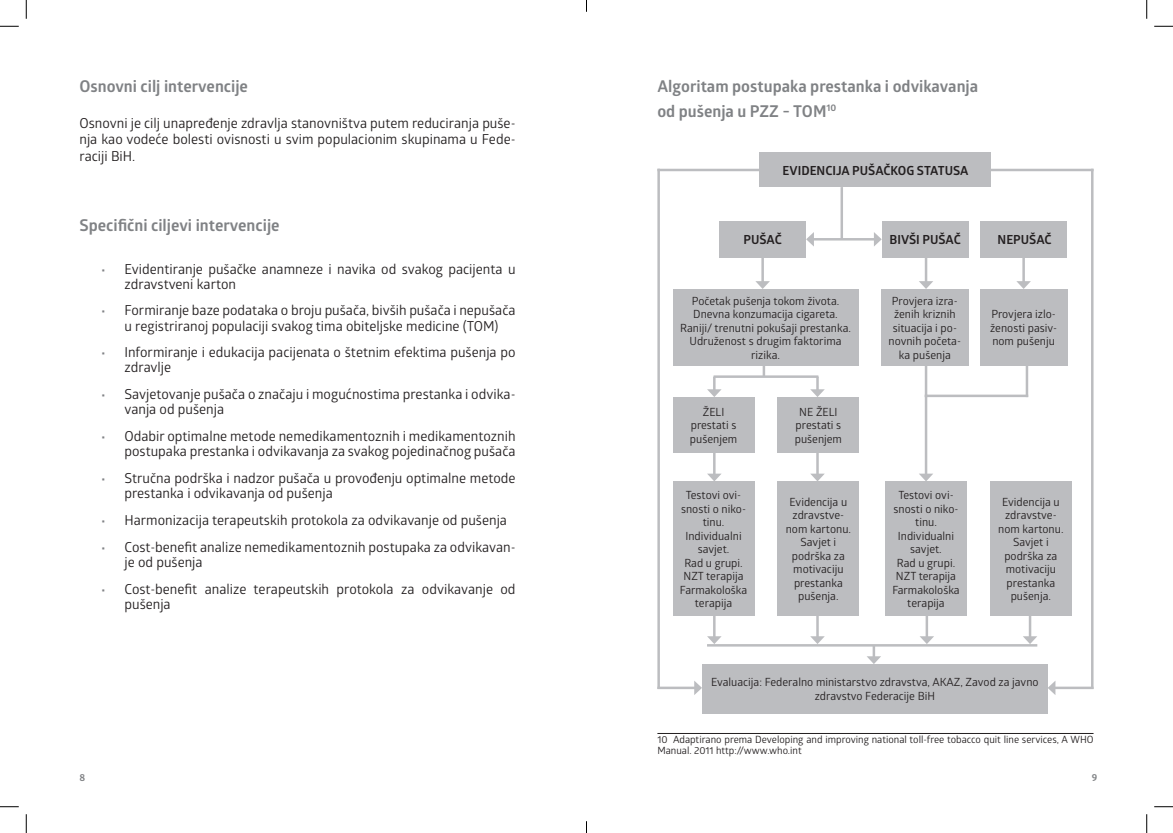
<style>
.page{position:relative;width:1173px;height:833px;background:#fff}
.page>*{position:absolute;margin:0;border:0;box-sizing:border-box;transform-origin:0 0}
.podnaslov_13{font:700 16.25px "Glober";color:#808285}
.BODY_tekst{font:13.75px/15.1px "Glober";color:#231f20}
.Naslovi_Tabela_i_gra{font:700 12.5px "Glober";color:#231f20}
.Naslovi_Tabela_i_gra-2{font:11.25px/13.5px "Glober";color:#231f20;text-align:center}
.FUsNOTE{font:10px/10px "Glober";color:#231f20}
.t1{font:700 10px "Glober";color:#808285}
.s1{font-weight:800;font-size:12.5px;color:#808285}
</style>
<div class="page">
<hr style="left:657px;top:732px;width:436px;height:1px;background:#231f20">
<div style="left:759px;top:153px;width:232px;height:34px;background:#bcbdc0"></div>
<div style="left:719px;top:221px;width:87px;height:36px;background:#bcbdc0"></div>
<div style="left:672px;top:289px;width:186px;height:76px;background:#bcbdc0"></div>
<div style="left:880px;top:289px;width:88px;height:76px;background:#bcbdc0"></div>
<div style="left:979px;top:289px;width:88px;height:76px;background:#bcbdc0"></div>
<div style="left:672px;top:397px;width:82px;height:55px;background:#bcbdc0"></div>
<div style="left:672px;top:481px;width:82px;height:135px;background:#bcbdc0"></div>
<div style="left:885px;top:481px;width:81px;height:135px;background:#bcbdc0"></div>
<div style="left:777px;top:397px;width:82px;height:55px;background:#bcbdc0"></div>
<div style="left:702px;top:663px;width:345px;height:50px;background:#bcbdc0"></div>
<div style="left:777px;top:481px;width:82px;height:135px;background:#bcbdc0"></div>
<div style="left:989px;top:481px;width:82px;height:135px;background:#bcbdc0"></div>
<div style="left:881px;top:221px;width:87px;height:36px;background:#bcbdc0"></div>
<div style="left:979px;top:221px;width:87px;height:36px;background:#bcbdc0"></div>
<hr style="left:840px;top:187px;width:2px;height:52px;background:#bcbdc0">
<hr style="left:811px;top:238px;width:65px;height:2px;background:#bcbdc0">
<svg style="left:806px;top:233px;width:7px;height:13px"></svg>
<svg style="left:873px;top:232px;width:8px;height:14px"></svg>
<hr style="left:761px;top:257px;width:2px;height:26px;background:#bcbdc0">
<svg style="left:755px;top:281px;width:14px;height:8px"></svg>
<hr style="left:924px;top:257px;width:3px;height:26px;background:#bcbdc0">
<svg style="left:919px;top:281px;width:14px;height:8px"></svg>
<hr style="left:924px;top:394px;width:3px;height:81px;background:#bcbdc0">
<svg style="left:919px;top:473px;width:14px;height:8px"></svg>
<hr style="left:1022px;top:257px;width:2px;height:26px;background:#bcbdc0">
<svg style="left:1016px;top:281px;width:14px;height:8px"></svg>
<svg style="left:762px;top:365px;width:3px;height:10px"></svg>
<hr style="left:713px;top:375px;width:105px;height:2px;background:#bcbdc0">
<hr style="left:924px;top:394px;width:104px;height:3px;background:#bcbdc0">
<hr style="left:989px;top:169px;width:104px;height:2px;background:#bcbdc0">
<hr style="left:1090px;top:169px;width:3px;height:519px;background:#bcbdc0">
<hr style="left:657px;top:169px;width:2px;height:519px;background:#bcbdc0">
<hr style="left:657px;top:169px;width:102px;height:2px;background:#bcbdc0">
<hr style="left:707px;top:643px;width:330px;height:3px;background:#bcbdc0">
<svg style="left:810px;top:376px;width:14px;height:21px"></svg>
<svg style="left:866px;top:646px;width:15px;height:17px"></svg>
<hr style="left:1025px;top:365px;width:3px;height:32px;background:#bcbdc0">
<hr style="left:816px;top:452px;width:2px;height:23px;background:#bcbdc0">
<svg style="left:810px;top:473px;width:14px;height:8px"></svg>
<hr style="left:816px;top:615px;width:2px;height:23px;background:#bcbdc0">
<svg style="left:810px;top:636px;width:14px;height:7px"></svg>
<hr style="left:657px;top:686px;width:39px;height:2px;background:#bcbdc0">
<svg style="left:694px;top:681px;width:8px;height:13px"></svg>
<hr style="left:1052px;top:686px;width:41px;height:2px;background:#bcbdc0">
<svg style="left:1047px;top:680px;width:8px;height:14px"></svg>
<hr style="left:1028px;top:615px;width:3px;height:23px;background:#bcbdc0">
<svg style="left:1023px;top:636px;width:14px;height:7px"></svg>
<svg style="left:707px;top:376px;width:14px;height:21px"></svg>
<hr style="left:924px;top:365px;width:3px;height:32px;background:#bcbdc0">
<hr style="left:713px;top:452px;width:2px;height:23px;background:#bcbdc0">
<svg style="left:707px;top:473px;width:14px;height:8px"></svg>
<hr style="left:713px;top:615px;width:2px;height:23px;background:#bcbdc0">
<svg style="left:707px;top:636px;width:14px;height:7px"></svg>
<hr style="left:925px;top:615px;width:2px;height:23px;background:#bcbdc0">
<svg style="left:920px;top:636px;width:13px;height:7px"></svg>
<svg style="left:0;top:25px;width:19px;height:2px"></svg>
<svg style="left:1154px;top:25px;width:18px;height:2px"></svg>
<svg style="left:0;top:806px;width:19px;height:1px"></svg>
<svg style="left:1154px;top:806px;width:18px;height:1px"></svg>
<svg style="left:25px;top:0;width:2px;height:19px"></svg>
<svg style="left:25px;top:814px;width:2px;height:18px"></svg>
<svg style="left:1146px;top:0;width:1px;height:19px"></svg>
<svg style="left:1146px;top:814px;width:1px;height:18px"></svg>
<p class="podnaslov_13" style="left:79px;top:74px;width:170px">Osnovni cilj intervencije</p>
<p class="BODY_tekst" style="left:79px;top:114px;width:437px;line-height:16.2px;text-align:justify">Osnovni je cilj unapređenje zdravlja stanovništva putem reduciranja puše&shy;nja kao vodeće bolesti ovisnosti u svim populacionim skupinama u Fede&shy;raciji BiH.</p>
<p class="podnaslov_13" style="left:79px;top:213px;width:202px">Specifični ciljevi intervencije</p>
<p class="BODY_tekst" style="left:124px;top:260px;width:392px;text-indent:-22px"><span class="s1">·</span> Evidentiranje pušačke anamneze i navika od svakog pacijenta u zdravstveni karton</p>
<p class="BODY_tekst" style="left:102px;top:302px;width:415px;text-align:center"><span class="s1">·</span> Formiranje baze podataka o broju pušača, bivših pušača i nepušača u registriranoj populaciji svakog tima obiteljske medicine (TOM)</p>
<p class="BODY_tekst" style="left:124px;top:344px;width:392px;text-indent:-22px"><span class="s1">·</span> Informiranje i edukacija pacijenata o štetnim efektima pušenja po zdravlje</p>
<p class="BODY_tekst" style="left:124px;top:386px;width:392px;text-indent:-22px"><span class="s1">·</span> Savjetovanje pušača o značaju i mogućnostima prestanka i odvika&shy;vanja od pušenja</p>
<p class="BODY_tekst" style="left:102px;top:428px;width:415px;text-align:right"><span class="s1">·</span> Odabir optimalne metode nemedikamentoznih i medikamentoznih postupaka prestanka i odvikavanja za svakog pojedinačnog pušača</p>
<p class="BODY_tekst" style="left:124px;top:469px;width:392px;text-indent:-22px"><span class="s1">·</span> Stručna podrška i nadzor pušača u provođenju optimalne metode prestanka i odvikavanja od pušenja</p>
<p class="BODY_tekst" style="left:102px;top:511px;width:406px"><span class="s1">·</span> Harmonizacija terapeutskih protokola za odvikavanje od pušenja</p>
<p class="BODY_tekst" style="left:124px;top:538px;width:392px;text-indent:-22px"><span class="s1">·</span> Cost-benefit analize nemedikamentoznih postupaka za odvikavan&shy;je od pušenja</p>
<p class="BODY_tekst" style="left:124px;top:580px;width:392px;text-indent:-22px"><span class="s1">·</span> Cost-benefit analize terapeutskih protokola za odvikavanje od pušenja</p>
<p class="podnaslov_13" style="left:657px;top:74px;width:322px">Algoritam postupaka prestanka i odvikavanja</p>
<p class="podnaslov_13" style="left:657px;top:99px;width:180px">od pušenja u PZZ − TOM<sup>10</sup></p>
<p class="Naslovi_Tabela_i_gra" style="left:782px;top:161px;width:187px">EVIDENCIJA PUŠAČKOG STATUSA</p>
<p class="Naslovi_Tabela_i_gra" style="left:743px;top:231px;width:40px">PUŠAČ</p>
<p class="Naslovi_Tabela_i_gra-2" style="left:691px;top:293px;width:149px">Početak pušenja tokom života.</p>
<p class="Naslovi_Tabela_i_gra-2" style="left:693px;top:306px;width:146px">Dnevna konzumacija cigareta.</p>
<p class="Naslovi_Tabela_i_gra-2" style="left:680px;top:320px;width:172px">Raniji/ trenutni pokušaji prestanka.</p>
<p class="Naslovi_Tabela_i_gra-2" style="left:689px;top:333px;width:153px">Udruženost s drugim faktorima rizika.</p>
<p class="Naslovi_Tabela_i_gra-2" style="left:702px;top:404px;width:23px">ŽELI</p>
<p class="Naslovi_Tabela_i_gra-2" style="left:689px;top:418px;width:49px;text-align:left">prestati s pušenjem</p>
<p class="Naslovi_Tabela_i_gra-2" style="left:681px;top:487px;width:66px">Testovi ovi&shy;snosti o niko&shy;tinu.</p>
<p class="Naslovi_Tabela_i_gra-2" style="left:685px;top:528px;width:58px">Individualni savjet.</p>
<p class="Naslovi_Tabela_i_gra-2" style="left:684px;top:555px;width:60px">Rad u grupi.</p>
<p class="Naslovi_Tabela_i_gra-2" style="left:679px;top:568px;width:69px">NZT terapija<br>Farmakološka</p>
<p class="Naslovi_Tabela_i_gra-2" style="left:694px;top:595px;width:39px">terapija</p>
<p class="Naslovi_Tabela_i_gra-2" style="left:794px;top:404px;width:49px">NE ŽELI prestati s pušenjem</p>
<p class="Naslovi_Tabela_i_gra-2" style="left:785px;top:494px;width:67px">Evidencija u zdravstve&shy;nom kartonu.</p>
<p class="Naslovi_Tabela_i_gra-2" style="left:791px;top:534px;width:55px">Savjet i podrška za motivaciju prestanka</p>
<p class="Naslovi_Tabela_i_gra-2" style="left:798px;top:588px;width:42px">pušenja.</p>
<p class="Naslovi_Tabela_i_gra" style="left:889px;top:231px;width:73px">BIVŠI PUŠAČ</p>
<p class="Naslovi_Tabela_i_gra" style="left:997px;top:231px;width:55px">NEPUŠAČ</p>
<p class="Naslovi_Tabela_i_gra-2" style="left:888px;top:293px;width:74px">Provjera izra&shy;ženih kriznih situacija i po&shy;novnih početa&shy;ka pušenja</p>
<p class="Naslovi_Tabela_i_gra-2" style="left:989px;top:306px;width:68px;text-align:justify">Provjera izlo&shy;ženosti pasiv&shy;nom pušenju</p>
<p class="Naslovi_Tabela_i_gra-2" style="left:893px;top:487px;width:66px">Testovi ovi&shy;snosti o niko&shy;tinu.</p>
<p class="Naslovi_Tabela_i_gra-2" style="left:897px;top:528px;width:58px">Individualni savjet.</p>
<p class="Naslovi_Tabela_i_gra-2" style="left:896px;top:555px;width:60px">Rad u grupi.</p>
<p class="Naslovi_Tabela_i_gra-2" style="left:892px;top:568px;width:69px">NZT terapija<br>Farmakološka</p>
<p class="Naslovi_Tabela_i_gra-2" style="left:907px;top:595px;width:39px">terapija</p>
<p class="Naslovi_Tabela_i_gra-2" style="left:998px;top:494px;width:67px">Evidencija u zdravstve&shy;nom kartonu.</p>
<p class="Naslovi_Tabela_i_gra-2" style="left:1004px;top:534px;width:55px">Savjet i podrška za motivaciju prestanka</p>
<p class="Naslovi_Tabela_i_gra-2" style="left:1010px;top:588px;width:42px">pušenja.</p>
<p class="Naslovi_Tabela_i_gra-2" style="left:711px;top:674px;width:329px">Evaluacija: Federalno ministarstvo zdravstva, AKAZ, Zavod za javno zdravstvo Federacije BiH</p>
<p class="FUsNOTE" style="left:657px;top:734px;width:437px">10 Adaptirano prema Developing and improving national toll-free tobacco quit line services, A WHO<br>Manual. 2011 http://www.who.int</p>
<p class="t1" style="left:79px;top:770px;width:7px">8</p>
<p class="t1" style="left:1091px;top:770px;width:7px">9</p>
</div>
